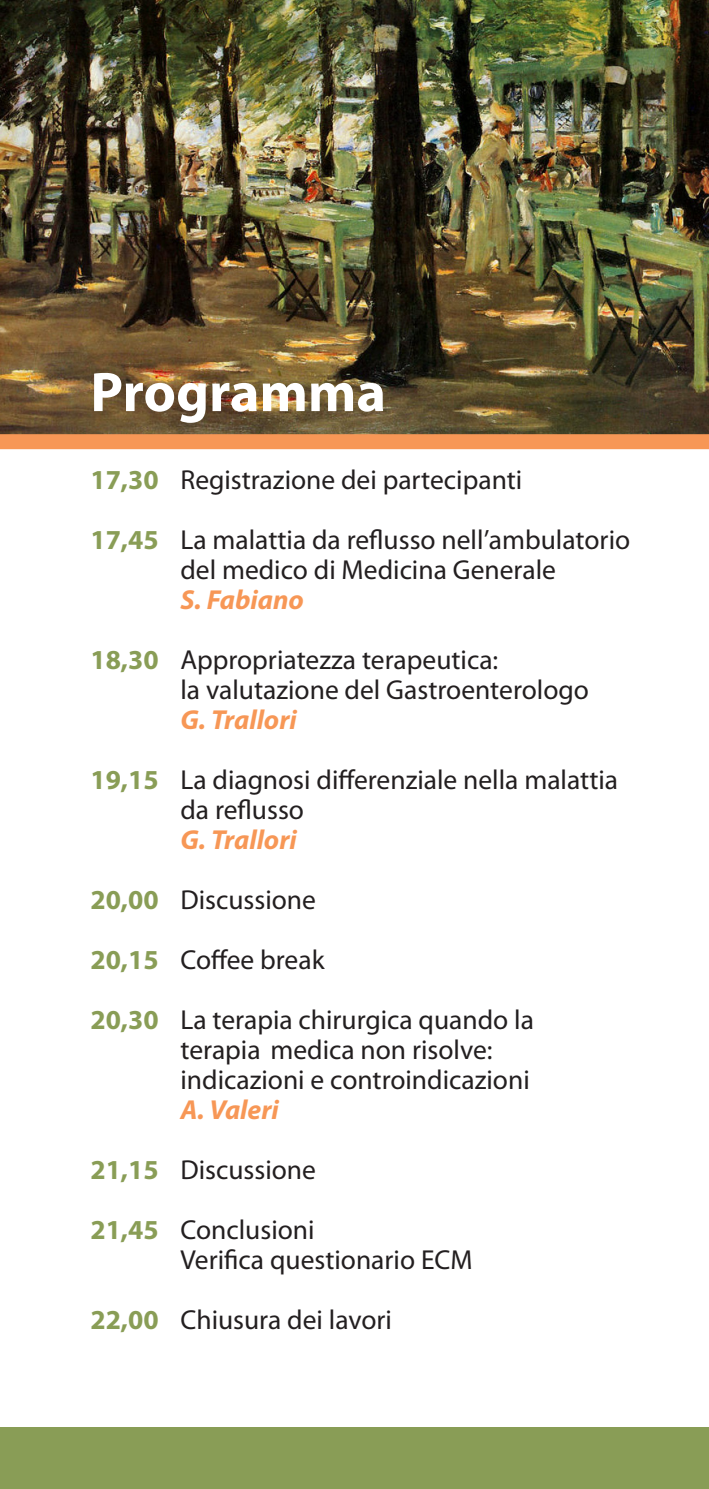
<style>
.page{position:relative;width:709px;height:1489px;background:#fff}
.page>*{position:absolute;margin:0;border:0;box-sizing:border-box;transform-origin:0 0}
.t1{font:700 56.25px "Myriad Pro";color:#fff}
.t2{font:27.5px "Myriad Pro";color:#231f20}
.t3{font:italic 700 27.5px "Myriad Pro";color:#f79756}
.s1{font-weight:700;color:#899d56}
</style>
<div class="page">
<img style="left:0;top:0;width:709px;height:434px">
<div style="left:0;top:1426px;width:709px;height:62px;background:#899d56"></div>
<div style="left:0;top:434px;width:709px;height:15px;background:#f79756"></div>
<p class="t1" style="left:90px;top:355px;width:297px">Programma</p>
<p class="t2" style="left:90px;top:462px;width:433px"><span class="s1">17,30</span> Registrazione dei partecipanti</p>
<p class="t2" style="left:90px;top:522px;width:541px"><span class="s1">17,45</span> La malattia da reflusso nell’ambulatorio</p>
<p class="t2" style="left:180px;top:552px;width:377px">del medico di Medicina Generale</p>
<p class="t3" style="left:180px;top:581px;width:125px">S. Fabiano</p>
<p class="t2" style="left:90px;top:642px;width:409px"><span class="s1">18,30</span> Appropriatezza terapeutica:</p>
<p class="t2" style="left:180px;top:672px;width:410px">la valutazione del Gastroenterologo</p>
<p class="t3" style="left:180px;top:701px;width:118px">G. Trallori</p>
<p class="t2" style="left:90px;top:762px;width:529px"><span class="s1">19,15</span> La diagnosi differenziale nella malattia</p>
<p class="t2" style="left:180px;top:792px;width:125px">da reflusso</p>
<p class="t3" style="left:180px;top:821px;width:118px">G. Trallori</p>
<p class="t2" style="left:90px;top:882px;width:227px"><span class="s1">20,00</span> Discussione</p>
<p class="t2" style="left:90px;top:942px;width:236px"><span class="s1">20,15</span> Coffee break</p>
<p class="t2" style="left:90px;top:1002px;width:445px"><span class="s1">20,30</span> La terapia chirurgica quando la</p>
<p class="t2" style="left:180px;top:1032px;width:313px">terapia medica non risolve:</p>
<p class="t2" style="left:180px;top:1062px;width:351px">indicazioni e controindicazioni</p>
<p class="t3" style="left:180px;top:1091px;width:100px">A. Valeri</p>
<p class="t2" style="left:90px;top:1152px;width:227px"><span class="s1">21,15</span> Discussione</p>
<p class="t2" style="left:90px;top:1212px;width:226px"><span class="s1">21,45</span> Conclusioni</p>
<p class="t2" style="left:180px;top:1242px;width:294px">Verifica questionario ECM</p>
<p class="t2" style="left:90px;top:1302px;width:303px"><span class="s1">22,00</span> Chiusura dei lavori</p>
</div>
